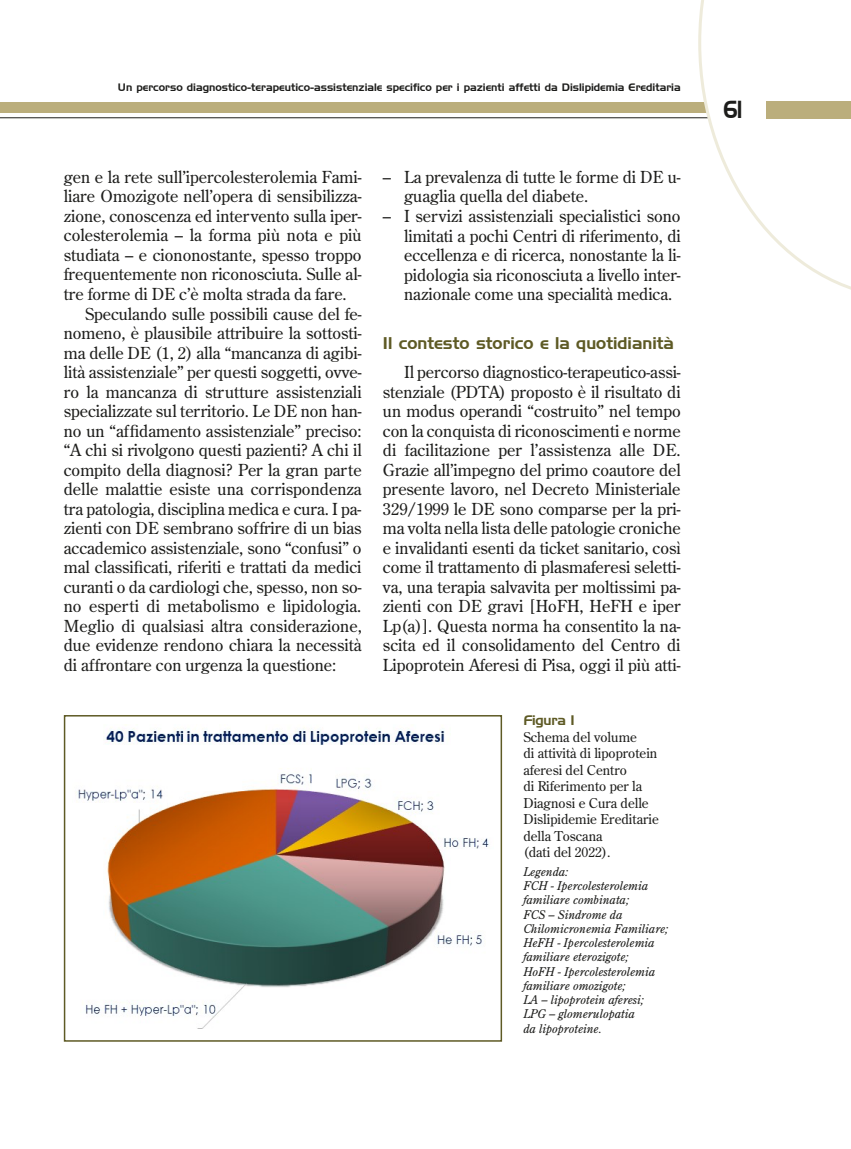
<style>
.page{position:relative;width:851px;height:1149px;background:#fff}
.page>*{position:absolute;margin:0;border:0;box-sizing:border-box;transform-origin:0 0}
.t1{font:24px "Handel Gothic BT";color:#1d1d1b;scale:.8 1}
.t2{font:16.5px/19.5px "Century Old Style Std";color:#1d1d1b;text-align:justify}
.t3{font:16.5px "Handel Gothic BT";color:#5e5a25}
.t4{font:13.5px/16.5px "Century Old Style Std";color:#1d1d1b}
.t5{font:13.5px "Handel Gothic BT";letter-spacing:-.02em;color:#5e5a25}
.t6{font:italic 12px/14.2px "Century Old Style Std";color:#1d1d1b}
.t7{font:10.5px "Handel Gothic BT";color:#1d1d1b}
</style>
<div class="page">
<hr style="left:0;top:117px;width:850px;height:1px;background:#1d1d1b">
<div style="left:0;top:102px;width:850px;height:11px;background:#bbae7c"></div>
<svg style="left:698px;top:0;width:152px;height:289px"></svg>
<div style="left:765px;top:101px;width:85px;height:17px;background:#bbae7c"></div>
<img style="left:76px;top:727px;width:413px;height:302px">
<div style="left:64px;top:714px;width:438px;height:327px;border:2px solid #5e5a25"></div>
<p class="t7" style="left:118px;top:81px;width:564px">Un percorso diagnostico-terapeutico-assistenziale specifico per i pazienti affetti da Dislipidemia Ereditaria</p>
<p class="t2" style="left:64px;top:167px;width:299px">gen e la rete sull’ipercolesterolemia Fami-</p>
<p class="t2" style="left:64px;top:186px;width:299px">liare Omozigote nell’opera di sensibilizza-</p>
<p class="t2" style="left:64px;top:206px;width:299px">zione, conoscenza ed intervento sulla iper-</p>
<p class="t2" style="left:64px;top:225px;width:299px">colesterolemia – la forma più nota e più</p>
<p class="t2" style="left:64px;top:245px;width:299px">studiata – e ciononostante, spesso troppo</p>
<p class="t2" style="left:64px;top:264px;width:299px">frequentemente non riconosciuta. Sulle al-</p>
<p class="t2" style="left:64px;top:284px;width:284px">tre forme di DE c’è molta strada da fare.</p>
<p class="t2" style="left:85px;top:303px;width:278px">Speculando sulle possibili cause del fe-</p>
<p class="t2" style="left:64px;top:323px;width:299px">nomeno, è plausibile attribuire la sottosti-</p>
<p class="t2" style="left:64px;top:342px;width:299px">ma delle DE (1, 2) alla “mancanza di agibi-</p>
<p class="t2" style="left:64px;top:362px;width:299px">lità assistenziale” per questi soggetti, ovve-</p>
<p class="t2" style="left:64px;top:381px;width:299px">ro la mancanza di strutture assistenziali</p>
<p class="t2" style="left:64px;top:401px;width:299px">specializzate sul territorio. Le DE non han-</p>
<p class="t2" style="left:64px;top:420px;width:299px">no un “affidamento assistenziale” preciso:</p>
<p class="t2" style="left:64px;top:440px;width:299px">“A chi si rivolgono questi pazienti? A chi il</p>
<p class="t2" style="left:64px;top:459px;width:299px">compito della diagnosi? Per la gran parte</p>
<p class="t2" style="left:64px;top:479px;width:299px">delle malattie esiste una corrispondenza</p>
<p class="t2" style="left:64px;top:498px;width:299px">tra patologia, disciplina medica e cura. I pa-</p>
<p class="t2" style="left:64px;top:518px;width:299px">zienti con DE sembrano soffrire di un bias</p>
<p class="t2" style="left:64px;top:537px;width:299px">accademico assistenziale, sono “confusi” o</p>
<p class="t2" style="left:64px;top:557px;width:299px">mal classificati, riferiti e trattati da medici</p>
<p class="t2" style="left:64px;top:576px;width:299px">curanti o da cardiologi che, spesso, non so-</p>
<p class="t2" style="left:64px;top:596px;width:299px">no esperti di metabolismo e lipidologia.</p>
<p class="t2" style="left:64px;top:615px;width:299px">Meglio di qualsiasi altra considerazione,</p>
<p class="t2" style="left:64px;top:635px;width:299px">due evidenze rendono chiara la necessità</p>
<p class="t2" style="left:64px;top:654px;width:274px">di affrontare con urgenza la questione:</p>
<p class="t2" style="left:404px;top:167px;width:278px;text-indent:-21px">– La prevalenza di tutte le forme di DE u&shy;guaglia quella del diabete.</p>
<p class="t2" style="left:404px;top:206px;width:278px;text-indent:-21px">– I servizi assistenziali specialistici sono limitati a pochi Centri di riferimento, di eccellenza e di ricerca, nonostante la li&shy;pidologia sia riconosciuta a livello inter&shy;nazionale come una specialità medica.</p>
<p class="t3" style="left:383px;top:333px;width:293px">Il contesto storico e la quotidianità</p>
<p class="t2" style="left:383px;top:362px;width:299px;text-indent:21px">Il percorso diagnostico-terapeutico-assi&shy;stenziale (PDTA) proposto è il risultato di un modus operandi “costruito” nel tempo con la conquista di riconoscimenti e norme di facilitazione per l’assistenza alle DE.<br>Grazie all’impegno del primo coautore del presente lavoro, nel Decreto Ministeriale 329/1999 le DE sono comparse per la pri&shy;ma volta nella lista delle patologie croniche e invalidanti esenti da ticket sanitario, così come il trattamento di plasmaferesi seletti&shy;va, una terapia salvavita per moltissimi pa&shy;zienti con DE gravi [HoFH, HeFH e iper Lp(a)]. Questa norma ha consentito la na&shy;scita ed il consolidamento del Centro di Lipoprotein Aferesi di Pisa, oggi il più atti-</p>
<p class="t5" style="left:523px;top:712px;width:52px">Figura 1</p>
<p class="t4" style="left:523px;top:728px;width:137px">Schema del volume<br>di attività di lipoprotein aferesi del Centro<br>di Riferimento per la<br>Diagnosi e Cura delle<br>Dislipidemie Ereditarie della Toscana<br>(dati del 2022).</p>
<p class="t6" style="left:523px;top:864px;width:147px">Legenda:<br>FCH - Ipercolesterolemia familiare combinata;<br>FCS – Sindrome da<br>Chilomicronemia Familiare;<br>HeFH - Ipercolesterolemia familiare eterozigote;<br>HoFH - Ipercolesterolemia familiare omozigote;<br>LA – lipoprotein aferesi;<br>LPG – glomerulopatia<br>da lipoproteine.</p>
<h1 class="t1" style="left:723px;top:95px;width:25px">61</h1>
</div>
